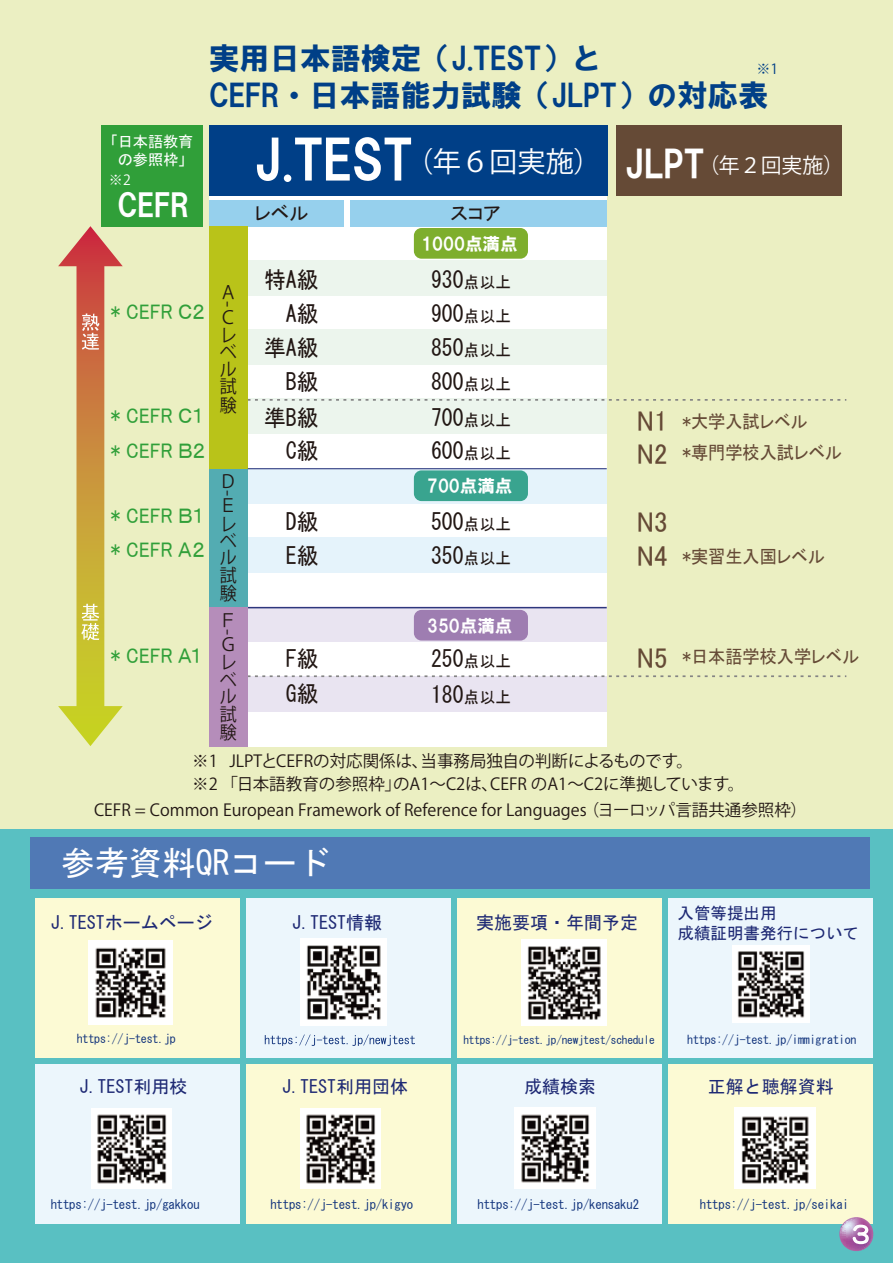
<style>
.page{position:relative;width:893px;height:1263px;background:#fff}
.page>*{position:absolute;margin:0;border:0;box-sizing:border-box;transform-origin:0 0}
.t1{font:33.6px "MS Gothic";color:#fff}
.t2{font:30.75px "HGS Soei Kakugothic UB";color:#fff}
.t3{font:30.3px/36.5px "HGS Soei Kakugothic UB";color:#003f87}
.t4{font:28.65px/34.5px "MS P Gothic";color:#654a36;scale:.94 1}
.t5{font:28.2px "Koz Go Pr 6 N";color:#fff}
.t6{font:23.25px/34.7px "MS Gothic";color:#221714;scale:.94 1}
.t7{font:22.5px "HG Maru Gothic MPRO";color:#fff}
.t8{font:21.15px/34.2px "MS P Gothic";letter-spacing:.005em;color:#309f39;scale:.9 1}
.t9{font:20.85px "Koz Go Pr 6 N";color:#fff}
.t10{font:19.35px "MS P Gothic";color:#221714}
.t11{font:18.3px/31.2px "MS P Gothic";color:#654a36;scale:.94 1}
.t12{font:18.15px "Koz Go Pr 6 N";color:#221714;scale:.94 1}
.t13{font:18px "MS Gothic";color:#1e2974}
.t14{font:17.4px "HGP Soei Kakugothic UB";color:#fff}
.t15{font:16.95px "Koz Go Pr 6 N";color:#221714;scale:1.07 1}
.t16{font:16.5px "Koz Go Pr 6 N";color:#221714}
.t17{font:16.5px/19.5px "MS Gothic";color:#1e2974}
.t18{font:15.3px/18px "MS Gothic";letter-spacing:-.015em;color:#fff}
.t19{font:13.95px "Koz Go Pr 6 N";color:#fff}
.t20{font:13.95px "Koz Go Pr 6 N";color:#003f87}
.t21{font:12.75px "MS Gothic";letter-spacing:-.015em;color:#11337c}
.t22{font:12px "MS Gothic";letter-spacing:-.015em;color:#11337c}
.t23{font:11.25px "MS Gothic";letter-spacing:-.015em;color:#11337c}
.s1{font-family:"HGS Soei Kakugothic UB";font-size:53.4px}
.s2{font-family:"HGS Soei Kakugothic UB";font-size:36.9px}
.s3{font-size:16.65px}
.s4{font-size:28.65px}
</style>
<div class="page">
<div style="left:0;top:829px;width:893px;height:434px;background:#59c0c2"></div>
<div style="left:35px;top:898px;width:204px;height:159px;background:#fcfad4"></div>
<div style="left:246px;top:898px;width:204px;height:159px;background:#ecf6fc"></div>
<div style="left:457px;top:898px;width:205px;height:159px;background:#fcfad4"></div>
<div style="left:669px;top:898px;width:204px;height:159px;background:#ecf6fc"></div>
<div style="left:35px;top:1064px;width:204px;height:159px;background:#ecf6fc"></div>
<div style="left:246px;top:1064px;width:204px;height:159px;background:#fcfad4"></div>
<div style="left:457px;top:1064px;width:205px;height:159px;background:#ecf6fc"></div>
<div style="left:669px;top:1064px;width:204px;height:159px;background:#fcfad4"></div>
<div style="left:0;top:0;width:893px;height:829px;background:#ebefc2"></div>
<div style="left:209px;top:125px;width:398px;height:621px;background:#fff"></div>
<div style="left:220px;top:260px;width:387px;height:35px;background:#ecf5ed"></div>
<div style="left:220px;top:330px;width:387px;height:35px;background:#ecf5ed"></div>
<div style="left:220px;top:399px;width:387px;height:35px;background:#ecf5ed"></div>
<div style="left:220px;top:468px;width:387px;height:35px;background:#e5f3fb"></div>
<div style="left:220px;top:538px;width:387px;height:35px;background:#e5f3fb"></div>
<div style="left:220px;top:607px;width:387px;height:35px;background:#e9e4f1"></div>
<div style="left:220px;top:676px;width:387px;height:35px;background:#e9e4f1"></div>
<svg style="left:248px;top:399px;width:598px;height:2px"></svg>
<svg style="left:248px;top:675px;width:598px;height:2px"></svg>
<hr style="left:248px;top:607px;width:359px;height:1px;background:#1e2974">
<img style="left:88px;top:940px;width:84px;height:84px">
<div style="left:209px;top:125px;width:398px;height:71px;background:#003f87"></div>
<div style="left:209px;top:200px;width:135px;height:26px;background:#96d0ed"></div>
<div style="left:350px;top:200px;width:257px;height:26px;background:#96d0ed"></div>
<div style="left:101px;top:125px;width:101px;height:101px;background:#309f39"></div>
<div style="left:616px;top:125px;width:225px;height:71px;background:#654a36"></div>
<div style="left:209px;top:226px;width:39px;height:247px;background:#b9c319"></div>
<div style="left:209px;top:469px;width:39px;height:140px;background:#53acb2"></div>
<div style="left:209px;top:607px;width:39px;height:139px;background:#b58dba"></div>
<div style="left:414px;top:228px;width:114px;height:31px;background:#7eae2d;border-radius:8px"></div>
<div style="left:414px;top:470px;width:114px;height:31px;background:#39a48f;border-radius:8px"></div>
<div style="left:414px;top:610px;width:114px;height:30px;background:#9e7db1;border-radius:8px"></div>
<svg style="left:58px;top:226px;width:65px;height:520px"></svg>
<hr style="left:248px;top:468px;width:359px;height:1px;background:#1e2974">
<img style="left:514px;top:1108px;width:82px;height:81px">
<div style="left:30px;top:837px;width:839px;height:52px;background:#5079b5"></div>
<svg style="left:265px;top:1034px;width:150px;height:12px"></svg>
<img style="left:301px;top:939px;width:86px;height:86px">
<img style="left:521px;top:940px;width:86px;height:85px">
<img style="left:732px;top:945px;width:77px;height:78px">
<img style="left:92px;top:1109px;width:80px;height:80px">
<img style="left:300px;top:1109px;width:80px;height:80px">
<div style="left:734px;top:1108px;width:81px;height:81px;background:#fff"></div>
<img style="left:741px;top:1116px;width:68px;height:68px">
<svg style="left:839px;top:1212px;width:37px;height:39px"></svg>
<p class="t18" style="left:103px;top:132px;width:92px">「日本語教育　の参照枠」</p>
<p class="t19" style="left:109px;top:172px;width:23px">※2</p>
<h2 class="t2" style="left:118px;top:189px;width:73px">CEFR</h2>
<h3 class="t3" style="left:209px;top:40px;width:561px">実用日本語検定（J.TEST）と<br>CEFR・日本語能力試験（JLPT）の対応表</h3>
<p class="t20" style="left:757px;top:61px;width:23px">※1</p>
<h3 class="t5" style="left:255px;top:145px;width:348px"><span class="s1">J.TEST</span>（年６回実施）</h3>
<p class="t10" style="left:254px;top:204px;width:56px">レベル</p>
<p class="t10" style="left:451px;top:204px;width:52px">スコア</p>
<p class="t14" style="left:421px;top:235px;width:98px">1000点満点</p>
<p class="t9" style="left:626px;top:153px;width:220px"><span class="s2">JLPT</span>（年２回実施）</p>
<p class="t8" style="left:111px;top:294px;width:106px">* CEFR Ｃ２</p>
<p class="t8" style="left:111px;top:399px;width:107px">* CEFR Ｃ１* CEFR Ｂ２</p>
<p class="t12" style="left:220px;top:282px;width:20px">Ａ</p>
<p class="t15" style="left:238px;top:301px;width:7px;rotate:90deg">-</p>
<p class="t12" style="left:220px;top:307px;width:20px">Ｃ</p>
<p class="t12" style="left:220px;top:325px;width:20px">レ</p>
<p class="t12" style="left:220px;top:342px;width:20px">ベ</p>
<p class="t12" style="left:220px;top:359px;width:20px">ル</p>
<p class="t12" style="left:220px;top:377px;width:20px">試</p>
<p class="t12" style="left:220px;top:395px;width:20px">験</p>
<h3 class="t6" style="left:264px;top:262px;width:59px">特A級</h3>
<h3 class="t6" style="left:286px;top:297px;width:36px">A級</h3>
<h3 class="t6" style="left:264px;top:330px;width:59px">準A級</h3>
<h3 class="t6" style="left:286px;top:364px;width:36px">B級</h3>
<h3 class="t6" style="left:264px;top:402px;width:59px;line-height:32.7px;text-align:right">準B級<br>C級</h3>
<h3 class="t6" style="left:431px;top:262px;width:87px;text-align:justify">930<span class="s3">点以上</span>900<span class="s3">点以上</span>850<span class="s3">点以上</span>800<span class="s3">点以上</span>700<span class="s3">点以上</span></h3>
<h3 class="t6" style="left:431px;top:433px;width:87px">600<span class="s3">点以上</span></h3>
<p class="t11" style="left:682px;top:405px;width:171px;text-indent:-46px"><span class="s4">N1</span> *大学入試レベル<br>*専門学校入試レベル</p>
<h3 class="t4" style="left:637px;top:436px;width:34px">N2</h3>
<p class="t12" style="left:220px;top:471px;width:20px">Ｄ</p>
<p class="t15" style="left:238px;top:490px;width:7px;rotate:90deg">-</p>
<p class="t14" style="left:427px;top:477px;width:87px">700点満点</p>
<p class="t8" style="left:111px;top:499px;width:106px;line-height:33.3px">* CEFR Ｂ１* CEFR Ａ２</p>
<p class="t12" style="left:220px;top:495px;width:20px">Ｅ</p>
<p class="t12" style="left:220px;top:514px;width:20px">レ</p>
<p class="t12" style="left:220px;top:531px;width:20px">ベ</p>
<p class="t12" style="left:220px;top:547px;width:20px">ル</p>
<p class="t12" style="left:220px;top:565px;width:20px">試</p>
<p class="t12" style="left:220px;top:583px;width:20px">験</p>
<h3 class="t6" style="left:286px;top:505px;width:36px;line-height:33.9px">D級<br>E級</h3>
<h3 class="t6" style="left:431px;top:505px;width:87px;line-height:33.9px">500<span class="s3">点以上<br></span>350<span class="s3">点以上</span></h3>
<h3 class="t4" style="left:637px;top:504px;width:34px">N3<br>N4</h3>
<p class="t11" style="left:682px;top:541px;width:153px">*実習生入国レベル</p>
<p class="t12" style="left:220px;top:610px;width:20px">Ｆ</p>
<p class="t15" style="left:238px;top:629px;width:7px;rotate:90deg">-</p>
<p class="t14" style="left:427px;top:616px;width:87px">350点満点</p>
<p class="t8" style="left:111px;top:638px;width:103px">* CEFR Ａ１</p>
<p class="t12" style="left:220px;top:634px;width:20px">Ｇ</p>
<p class="t12" style="left:220px;top:652px;width:20px">レ</p>
<p class="t12" style="left:220px;top:670px;width:20px">ベ</p>
<p class="t12" style="left:220px;top:686px;width:20px">ル</p>
<p class="t12" style="left:220px;top:704px;width:20px">試</p>
<p class="t12" style="left:220px;top:722px;width:20px">験</p>
<h3 class="t6" style="left:286px;top:641px;width:36px">F級<br>G級</h3>
<h3 class="t6" style="left:431px;top:640px;width:87px;line-height:36.2px">250<span class="s3">点以上<br></span>180<span class="s3">点以上</span></h3>
<h3 class="t4" style="left:637px;top:640px;width:34px">N5</h3>
<p class="t11" style="left:682px;top:641px;width:190px">*日本語学校入学レベル</p>
<p class="t16" style="left:192px;top:752px;width:502px">※1 JLPTとCEFRの対応関係は、当事務局独自の判断によるものです。</p>
<p class="t16" style="left:192px;top:775px;width:553px">※2 「日本語教育の参照枠」のA1～C2は、CEFR のA1～C2に準拠しています。</p>
<p class="t16" style="left:94px;top:801px;width:715px">CEFR = Common European Framework of Reference for Languages（ヨーロッパ言語共通参照枠）</p>
<h1 class="t1" style="left:61px;top:846px;width:271px">参考資料QRコード</h1>
<p class="t13" style="left:51px;top:914px;width:164px">J.TESTホームページ</p>
<p class="t13" style="left:292px;top:914px;width:91px">J.TEST情報</p>
<p class="t13" style="left:476px;top:914px;width:163px">実施要項・年間予定</p>
<p class="t17" style="left:677px;top:904px;width:183px">入管等提出用<br>成績証明書発行について</p>
<p class="t22" style="left:77px;top:1032px;width:101px">https://j-test.jp</p>
<p class="t23" style="left:463px;top:1035px;width:193px">https://j-test.jp/newjtest/schedule</p>
<p class="t22" style="left:687px;top:1034px;width:171px">https://j-test.jp/immigration</p>
<p class="t13" style="left:79px;top:1078px;width:110px">J.TEST利用校</p>
<p class="t13" style="left:282px;top:1078px;width:127px">J.TEST利用団体</p>
<p class="t13" style="left:524px;top:1078px;width:73px">成績検索</p>
<p class="t13" style="left:708px;top:1078px;width:127px">正解と聴解資料</p>
<p class="t21" style="left:51px;top:1198px;width:151px">https://j-test.jp/gakkou</p>
<p class="t21" style="left:270px;top:1198px;width:144px">https://j-test.jp/kigyo</p>
<p class="t21" style="left:478px;top:1198px;width:163px">https://j-test.jp/kensaku2</p>
<p class="t21" style="left:700px;top:1198px;width:151px">https://j-test.jp/seikai</p>
<h3 class="t7" style="left:855px;top:1220px;width:18px">3</h3>
<h3 class="t7" style="left:849px;top:1223px;width:24px">３</h3>
</div>
